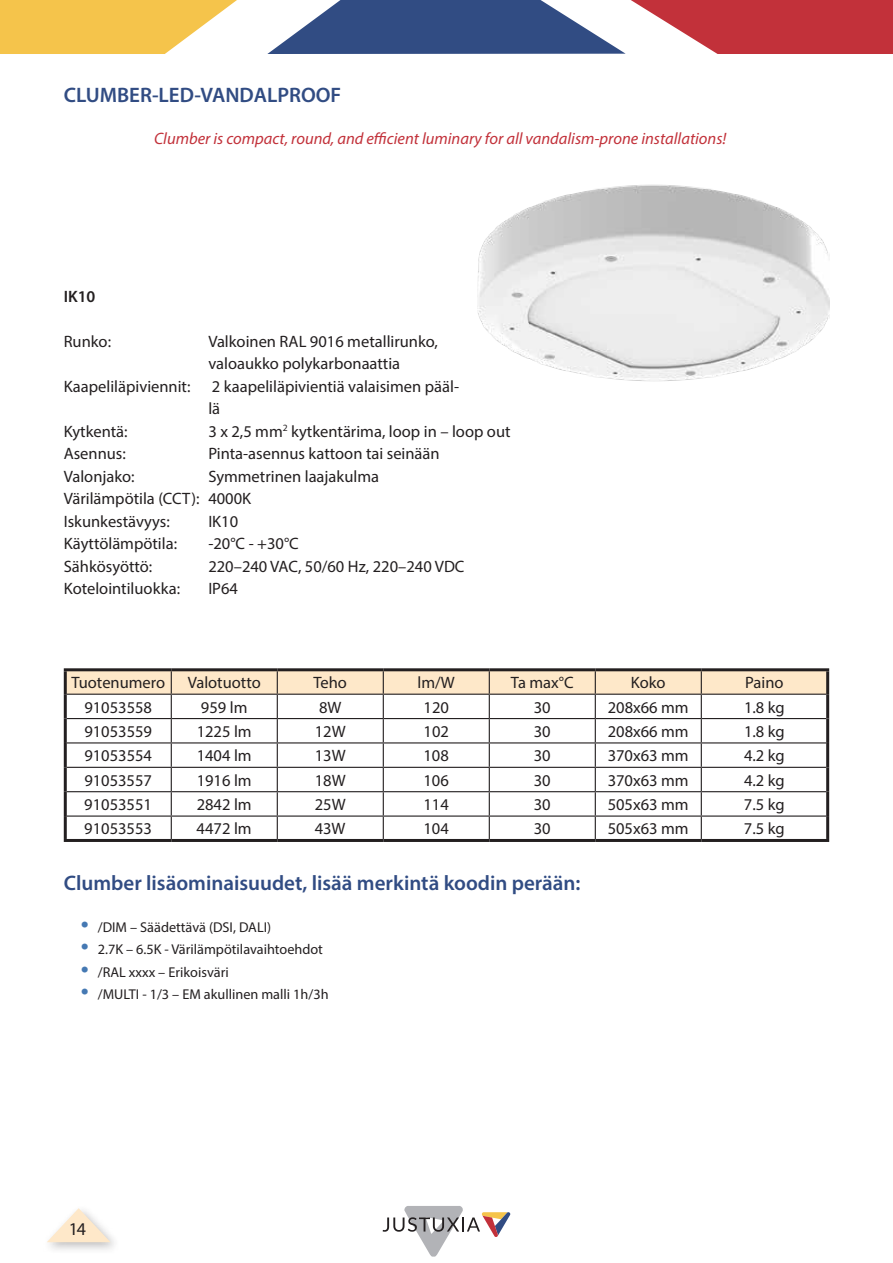
<style>
.page{position:relative;width:893px;height:1263px;background:#fff}
.page>*{position:absolute;margin:0;border:0;box-sizing:border-box;transform-origin:0 0}
.t1{font:600 21px "Myriad Pro";color:#314c83}
.t2{font:18px "Myriad Pro";color:#231f20}
.t3{font:16.5px/22.5px "Myriad Pro";color:#231f20}
.t4{font:italic 16.5px "Myriad Pro";color:#c2313a}
.t5{font:600 16.5px "Myriad Pro";color:#231f20}
.t6{font:14.25px "Myriad Pro";color:#231f20}
.s1{font-size:28.5px;color:#4579b3}
</style>
<div class="page">
<svg style="left:0;top:0;width:237px;height:54px;background:#f6cc65"></svg>
<svg style="left:383px;top:1206px;width:127px;height:50px"></svg>
<svg style="left:267px;top:0;width:626px;height:54px"></svg>
<div style="left:42px;top:1203px;width:79px;height:51px;background:#231f20;opacity:.3"></div>
<svg style="left:47px;top:1208px;width:64px;height:34px"></svg>
<svg style="left:67px;top:671px;width:759px;height:168px"></svg>
<hr style="left:64px;top:668px;width:107px;height:3px;background:#231f20">
<hr style="left:64px;top:671px;width:3px;height:23px;background:#231f20">
<hr style="left:171px;top:668px;width:106px;height:3px;background:#231f20">
<hr style="left:277px;top:668px;width:106px;height:3px;background:#231f20">
<hr style="left:383px;top:668px;width:106px;height:3px;background:#231f20">
<hr style="left:489px;top:668px;width:106px;height:3px;background:#231f20">
<hr style="left:595px;top:668px;width:106px;height:3px;background:#231f20">
<hr style="left:701px;top:668px;width:128px;height:3px;background:#231f20">
<hr style="left:826px;top:671px;width:3px;height:23px;background:#231f20">
<hr style="left:64px;top:694px;width:3px;height:24px;background:#231f20">
<hr style="left:826px;top:694px;width:3px;height:24px;background:#231f20">
<hr style="left:64px;top:718px;width:3px;height:25px;background:#231f20">
<hr style="left:826px;top:718px;width:3px;height:25px;background:#231f20">
<hr style="left:64px;top:743px;width:3px;height:24px;background:#231f20">
<hr style="left:826px;top:743px;width:3px;height:24px;background:#231f20">
<hr style="left:64px;top:767px;width:3px;height:25px;background:#231f20">
<hr style="left:826px;top:767px;width:3px;height:25px;background:#231f20">
<hr style="left:64px;top:792px;width:3px;height:24px;background:#231f20">
<hr style="left:826px;top:792px;width:3px;height:24px;background:#231f20">
<hr style="left:64px;top:816px;width:3px;height:23px;background:#231f20">
<hr style="left:826px;top:816px;width:3px;height:23px;background:#231f20">
<hr style="left:64px;top:839px;width:107px;height:3px;background:#231f20">
<hr style="left:171px;top:839px;width:106px;height:3px;background:#231f20">
<hr style="left:277px;top:839px;width:106px;height:3px;background:#231f20">
<hr style="left:383px;top:839px;width:106px;height:3px;background:#231f20">
<hr style="left:489px;top:839px;width:106px;height:3px;background:#231f20">
<hr style="left:595px;top:839px;width:106px;height:3px;background:#231f20">
<hr style="left:701px;top:839px;width:128px;height:3px;background:#231f20">
<img style="left:477px;top:184px;width:352px;height:198px">
<p class="t1" style="left:64px;top:82px;width:279px">CLUMBER-LED-VANDALPROOF</p>
<p class="t4" style="left:154px;top:128px;width:574px">Clumber is compact, round, and efficient luminary for all vandalism-prone installations!</p>
<p class="t5" style="left:64px;top:285px;width:33px">IK10</p>
<p class="t3" style="left:64px;top:329px;width:49px">Runko:</p>
<p class="t3" style="left:208px;top:329px;width:231px">Valkoinen RAL 9016 metallirunko, valoaukko polykarbonaattia</p>
<p class="t3" style="left:64px;top:374px;width:128px">Kaapeliläpiviennit:</p>
<p class="t3" style="left:208px;top:374px;width:252px">2 kaapeliläpivientiä valaisimen pääl&shy;lä</p>
<p class="t3" style="left:64px;top:419px;width:65px">Kytkentä:</p>
<p class="t3" style="left:208px;top:419px;width:304px">3 x 2,5 mm<sup>2</sup> kytkentärima, loop in – loop out</p>
<p class="t3" style="left:64px;top:442px;width:64px">Asennus:</p>
<p class="t3" style="left:208px;top:442px;width:233px">Pinta-asennus kattoon tai seinään</p>
<p class="t3" style="left:64px;top:464px;width:72px">Valonjako:</p>
<p class="t3" style="left:64px;top:464px;width:317px;text-indent:145px">Symmetrinen laajakulma<br>Värilämpötila (CCT): 4000K<br>Iskunkestävyys:</p>
<p class="t3" style="left:208px;top:509px;width:31px">IK10</p>
<p class="t3" style="left:64px;top:532px;width:115px">Käyttölämpötila:</p>
<p class="t3" style="left:208px;top:532px;width:92px">-20°C - +30°C</p>
<p class="t3" style="left:64px;top:554px;width:90px">Sähkösyöttö:</p>
<p class="t3" style="left:208px;top:554px;width:258px">220–240 VAC, 50/60 Hz, 220–240 VDC</p>
<p class="t3" style="left:64px;top:577px;width:118px">Kotelointiluokka:</p>
<p class="t3" style="left:208px;top:577px;width:31px">IP64</p>
<p class="t3" style="left:71px;top:671px;width:95px">Tuotenumero</p>
<p class="t3" style="left:188px;top:671px;width:75px">Valotuotto</p>
<p class="t3" style="left:313px;top:671px;width:35px">Teho</p>
<p class="t3" style="left:418px;top:671px;width:39px">lm/W</p>
<p class="t3" style="left:511px;top:671px;width:64px">Ta max°C</p>
<p class="t3" style="left:631px;top:671px;width:36px">Koko</p>
<p class="t3" style="left:745px;top:671px;width:40px">Paino</p>
<p class="t3" style="left:84px;top:695px;width:69px">91053558</p>
<p class="t3" style="left:201px;top:695px;width:48px">959 lm</p>
<p class="t3" style="left:319px;top:695px;width:24px">8W</p>
<p class="t3" style="left:424px;top:695px;width:27px">120</p>
<p class="t3" style="left:534px;top:695px;width:18px">30</p>
<p class="t3" style="left:608px;top:695px;width:82px">208x66 mm</p>
<p class="t3" style="left:744px;top:695px;width:42px">1.8 kg</p>
<p class="t3" style="left:84px;top:720px;width:69px">91053559</p>
<p class="t3" style="left:197px;top:720px;width:57px">1225 lm</p>
<p class="t3" style="left:315px;top:720px;width:32px">12W</p>
<p class="t3" style="left:424px;top:720px;width:27px">102</p>
<p class="t3" style="left:534px;top:720px;width:18px">30</p>
<p class="t3" style="left:608px;top:720px;width:82px">208x66 mm</p>
<p class="t3" style="left:744px;top:720px;width:42px">1.8 kg</p>
<p class="t3" style="left:84px;top:744px;width:69px">91053554</p>
<p class="t3" style="left:197px;top:744px;width:57px">1404 lm</p>
<p class="t3" style="left:315px;top:744px;width:32px">13W</p>
<p class="t3" style="left:423px;top:744px;width:27px">108</p>
<p class="t3" style="left:534px;top:744px;width:18px">30</p>
<p class="t3" style="left:608px;top:744px;width:82px">370x63 mm</p>
<p class="t3" style="left:744px;top:744px;width:42px">4.2 kg</p>
<p class="t3" style="left:84px;top:769px;width:69px">91053557</p>
<p class="t3" style="left:197px;top:769px;width:57px">1916 lm</p>
<p class="t3" style="left:315px;top:769px;width:32px">18W</p>
<p class="t3" style="left:423px;top:769px;width:27px">106</p>
<p class="t3" style="left:534px;top:769px;width:18px">30</p>
<p class="t3" style="left:608px;top:769px;width:82px">370x63 mm</p>
<p class="t3" style="left:744px;top:769px;width:42px">4.2 kg</p>
<p class="t3" style="left:84px;top:793px;width:69px">91053551</p>
<p class="t3" style="left:197px;top:793px;width:57px">2842 lm</p>
<p class="t3" style="left:315px;top:793px;width:32px">25W</p>
<p class="t3" style="left:423px;top:793px;width:27px">114</p>
<p class="t3" style="left:534px;top:793px;width:18px">30</p>
<p class="t3" style="left:608px;top:793px;width:82px">505x63 mm</p>
<p class="t3" style="left:744px;top:793px;width:42px">7.5 kg</p>
<p class="t3" style="left:84px;top:817px;width:69px">91053553</p>
<p class="t3" style="left:197px;top:817px;width:57px">4472 lm</p>
<p class="t3" style="left:315px;top:817px;width:32px">43W</p>
<p class="t3" style="left:423px;top:817px;width:27px">104</p>
<p class="t3" style="left:534px;top:817px;width:18px">30</p>
<p class="t3" style="left:608px;top:817px;width:82px">505x63 mm</p>
<p class="t3" style="left:744px;top:817px;width:42px">7.5 kg</p>
<p class="t1" style="left:64px;top:869px;width:518px">Clumber lisäominaisuudet, lisää merkintä koodin perään:</p>
<p class="t6" style="left:81px;top:918px;width:192px"><span class="s1">•</span> /DIM – Säädettävä (DSI, DALI)</p>
<p class="t6" style="left:81px;top:940px;width:244px"><span class="s1">•</span> 2.7K – 6.5K - Värilämpötilavaihtoehdot</p>
<p class="t6" style="left:81px;top:963px;width:149px"><span class="s1">•</span> /RAL xxxx – Erikoisväri</p>
<p class="t6" style="left:81px;top:985px;width:249px"><span class="s1">•</span> /MULTI - 1/3 – EM akullinen malli 1h/3h</p>
<p class="t2" style="left:69px;top:1218px;width:19px">14</p>
</div>
